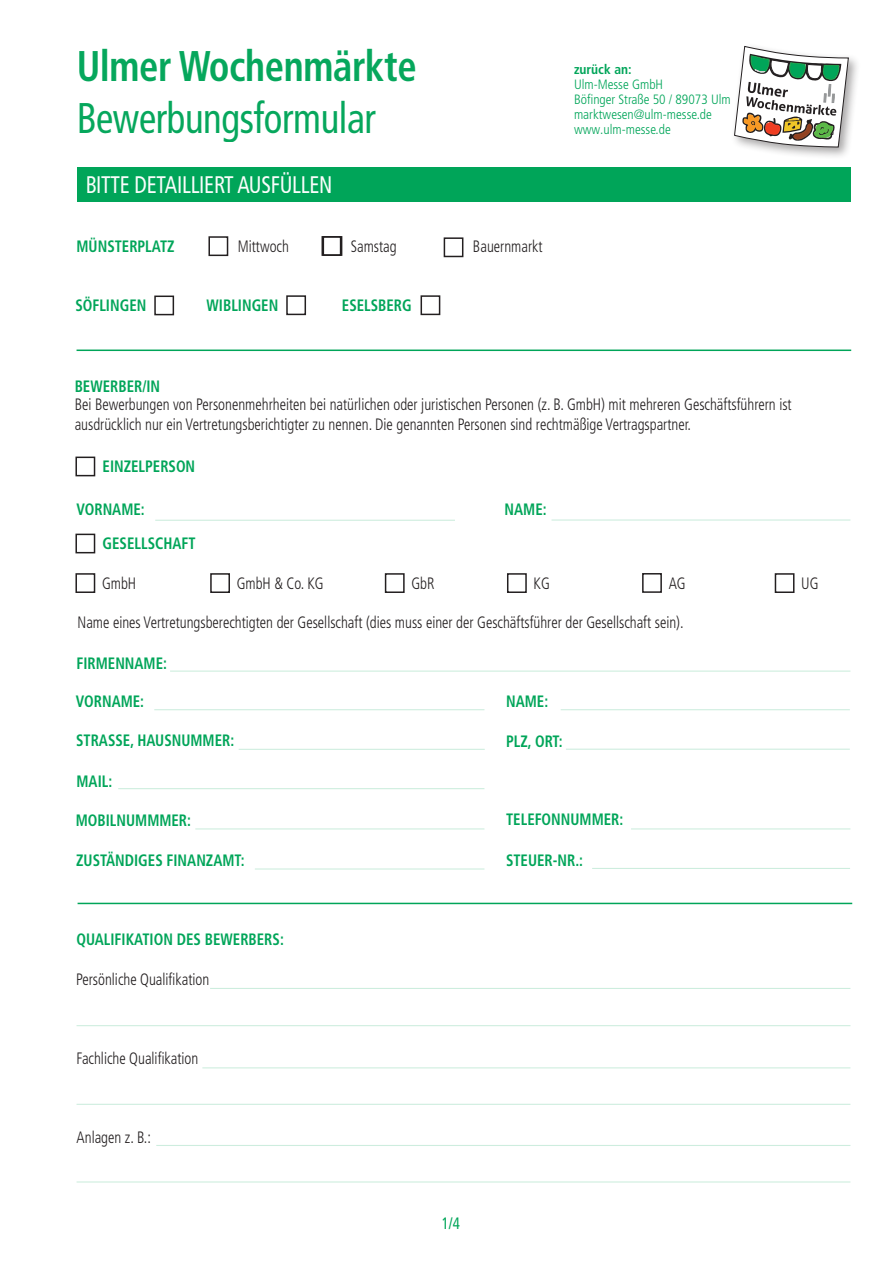
<style>
.page{position:relative;width:893px;height:1263px;background:#fff}
.page>*{position:absolute;margin:0;border:0;box-sizing:border-box;transform-origin:0 0}
.t1{font:condensed 42.9px "Frutiger LT Pro";letter-spacing:-.01em;color:#00a559;scale:.9 1}
.t2{font:700 condensed 42.9px "Frutiger LT Pro";letter-spacing:-.01em;color:#00a559;scale:.9 1}
.t3{font:condensed 24px "Frutiger LT Pro";letter-spacing:-.01em;color:#fff;scale:.9 1}
.t4{font:300 condensed 16.5px/19.8px "Frutiger LT Pro";color:#231f20;scale:.9 1}
.t5{font:700 condensed 16.5px "Frutiger LT Pro";color:#00a559;scale:.9 1}
.t6{font:condensed 16.5px "Frutiger LT Pro";color:#00a559;scale:.9 1}
.t7{font:300 condensed 13.5px/15px "Frutiger LT Pro";color:#00a559}
.t8{font:700 condensed 13.5px "Frutiger LT Pro";color:#00a559}
</style>
<div class="page">
<div style="left:77px;top:167px;width:773px;height:35px;background:#00a559"></div>
<hr style="left:77px;top:350px;width:774px;height:1px;background:#00a559">
<div style="left:208px;top:236px;width:20px;height:20px;border:2px solid #231f20"></div>
<div style="left:154px;top:296px;width:20px;height:19px;border:2px solid #231f20"></div>
<div style="left:321px;top:236px;width:20px;height:20px;border:2px solid #231f20"></div>
<div style="left:323px;top:236px;width:19px;height:20px;border:2px solid #231f20"></div>
<div style="left:444px;top:237px;width:19px;height:20px;border:2px solid #231f20"></div>
<div style="left:286px;top:295px;width:20px;height:20px;border:2px solid #231f20"></div>
<div style="left:421px;top:295px;width:19px;height:20px;border:2px solid #231f20"></div>
<hr style="left:551px;top:519px;width:299px;height:2px;background:#00a559">
<hr style="left:155px;top:520px;width:300px;height:1px;background:#00a559">
<hr style="left:561px;top:709px;width:289px;height:1px;background:#00a559">
<hr style="left:154px;top:709px;width:330px;height:1px;background:#00a559">
<hr style="left:170px;top:670px;width:680px;height:2px;background:#00a559">
<hr style="left:118px;top:788px;width:366px;height:1px;background:#00a559">
<div style="left:75px;top:457px;width:20px;height:19px;border:2px solid #231f20"></div>
<div style="left:75px;top:534px;width:20px;height:19px;border:2px solid #231f20"></div>
<div style="left:75px;top:573px;width:20px;height:20px;border:2px solid #231f20"></div>
<div style="left:210px;top:573px;width:20px;height:20px;border:2px solid #231f20"></div>
<div style="left:385px;top:573px;width:20px;height:20px;border:2px solid #231f20"></div>
<div style="left:507px;top:573px;width:20px;height:20px;border:2px solid #231f20"></div>
<div style="left:642px;top:573px;width:20px;height:20px;border:2px solid #231f20"></div>
<div style="left:775px;top:573px;width:19px;height:20px;border:2px solid #231f20"></div>
<hr style="left:239px;top:749px;width:246px;height:1px;background:#00a559">
<hr style="left:195px;top:828px;width:289px;height:1px;background:#00a559">
<hr style="left:255px;top:868px;width:229px;height:1px;background:#00a559">
<hr style="left:566px;top:749px;width:284px;height:1px;background:#00a559">
<hr style="left:631px;top:828px;width:219px;height:1px;background:#00a559">
<hr style="left:156px;top:1145px;width:694px;height:1px;background:#00a559">
<hr style="left:202px;top:1067px;width:648px;height:1px;background:#00a559">
<hr style="left:77px;top:1104px;width:773px;height:1px;background:#00a559">
<hr style="left:210px;top:988px;width:640px;height:1px;background:#00a559">
<hr style="left:77px;top:1025px;width:773px;height:1px;background:#00a559">
<hr style="left:592px;top:868px;width:258px;height:1px;background:#00a559">
<hr style="left:78px;top:903px;width:774px;height:1px;background:#00a559">
<hr style="left:77px;top:1181px;width:773px;height:1px;background:#00a559">
<div style="left:731px;top:43px;width:130px;height:117px;background:#231f20;opacity:.4"></div>
<svg style="left:734px;top:46px;width:115px;height:101px"></svg>
<h1 class="t2" style="left:77px;top:41px;width:379px">Ulmer Wochenmärkte</h1>
<h1 class="t1" style="left:77px;top:93px;width:334px">Bewerbungsformular</h1>
<h2 class="t3" style="left:85px;top:170px;width:276px">BITTE DETAILLIERT AUSFÜLLEN</h2>
<p class="t5" style="left:77px;top:236px;width:111px">MÜNSTERPLATZ</p>
<p class="t4" style="left:238px;top:237px;width:58px">Mittwoch</p>
<p class="t4" style="left:351px;top:237px;width:53px">Samstag</p>
<p class="t4" style="left:473px;top:237px;width:79px">Bauernmarkt</p>
<p class="t5" style="left:75px;top:296px;width:80px">SÖFLINGEN</p>
<p class="t5" style="left:207px;top:296px;width:81px">WIBLINGEN</p>
<p class="t5" style="left:342px;top:296px;width:79px">ESELSBERG</p>
<p class="t8" style="left:574px;top:61px;width:59px">zurück an:</p>
<p class="t7" style="left:574px;top:77px;width:158px">Ulm-Messe GmbH<br>Böfinger Straße 50 / 89073 Ulm marktwesen@ulm-messe.de www.ulm-messe.de</p>
<p class="t5" style="left:75px;top:376px;width:97px">BEWERBER/IN</p>
<p class="t4" style="left:75px;top:395px;width:798px">Bei Bewerbungen von Personenmehrheiten bei natürlichen oder juristischen Personen (z. B. GmbH) mit mehreren Geschäftsführern ist ausdrücklich nur ein Vertretungsberichtigter zu nennen. Die genannten Personen sind rechtmäßige Vertragspartner.</p>
<p class="t5" style="left:103px;top:457px;width:104px">EINZELPERSON</p>
<p class="t5" style="left:77px;top:500px;width:77px">VORNAME:</p>
<p class="t5" style="left:505px;top:499px;width:48px">NAME:</p>
<p class="t5" style="left:103px;top:534px;width:105px">GESELLSCHAFT</p>
<p class="t4" style="left:102px;top:573px;width:39px">GmbH</p>
<p class="t4" style="left:237px;top:573px;width:98px">GmbH &amp; Co. KG</p>
<p class="t4" style="left:411px;top:573px;width:27px">GbR</p>
<p class="t4" style="left:534px;top:573px;width:20px">KG</p>
<p class="t4" style="left:669px;top:573px;width:20px">AG</p>
<p class="t4" style="left:801px;top:573px;width:21px">UG</p>
<p class="t4" style="left:78px;top:613px;width:675px">Name eines Vertretungsberechtigten der Gesellschaft (dies muss einer der Geschäftsführer der Gesellschaft sein).</p>
<p class="t5" style="left:77px;top:654px;width:102px">FIRMENNAME:</p>
<p class="t5" style="left:76px;top:691px;width:77px">VORNAME:</p>
<p class="t5" style="left:506px;top:692px;width:48px">NAME:</p>
<p class="t5" style="left:76px;top:731px;width:177px">STRASSE, HAUSNUMMER:</p>
<p class="t5" style="left:77px;top:772px;width:41px">MAIL:</p>
<p class="t5" style="left:76px;top:811px;width:130px">MOBILNUMMMER:</p>
<p class="t5" style="left:506px;top:731px;width:64px">PLZ, ORT:</p>
<p class="t5" style="left:506px;top:809px;width:132px">TELEFONNUMMER:</p>
<p class="t5" style="left:76px;top:851px;width:189px">ZUSTÄNDIGES FINANZAMT:</p>
<p class="t5" style="left:506px;top:850px;width:87px">STEUER-NR.:</p>
<p class="t5" style="left:77px;top:930px;width:232px">QUALIFIKATION DES BEWERBERS:</p>
<p class="t4" style="left:76px;top:969px;width:149px">Persönliche Qualifikation</p>
<p class="t4" style="left:77px;top:1048px;width:137px">Fachliche Qualifikation</p>
<p class="t4" style="left:77px;top:1128px;width:84px">Anlagen z. B.:</p>
<p class="t6" style="left:442px;top:1214px;width:22px">1/4</p>
</div>
